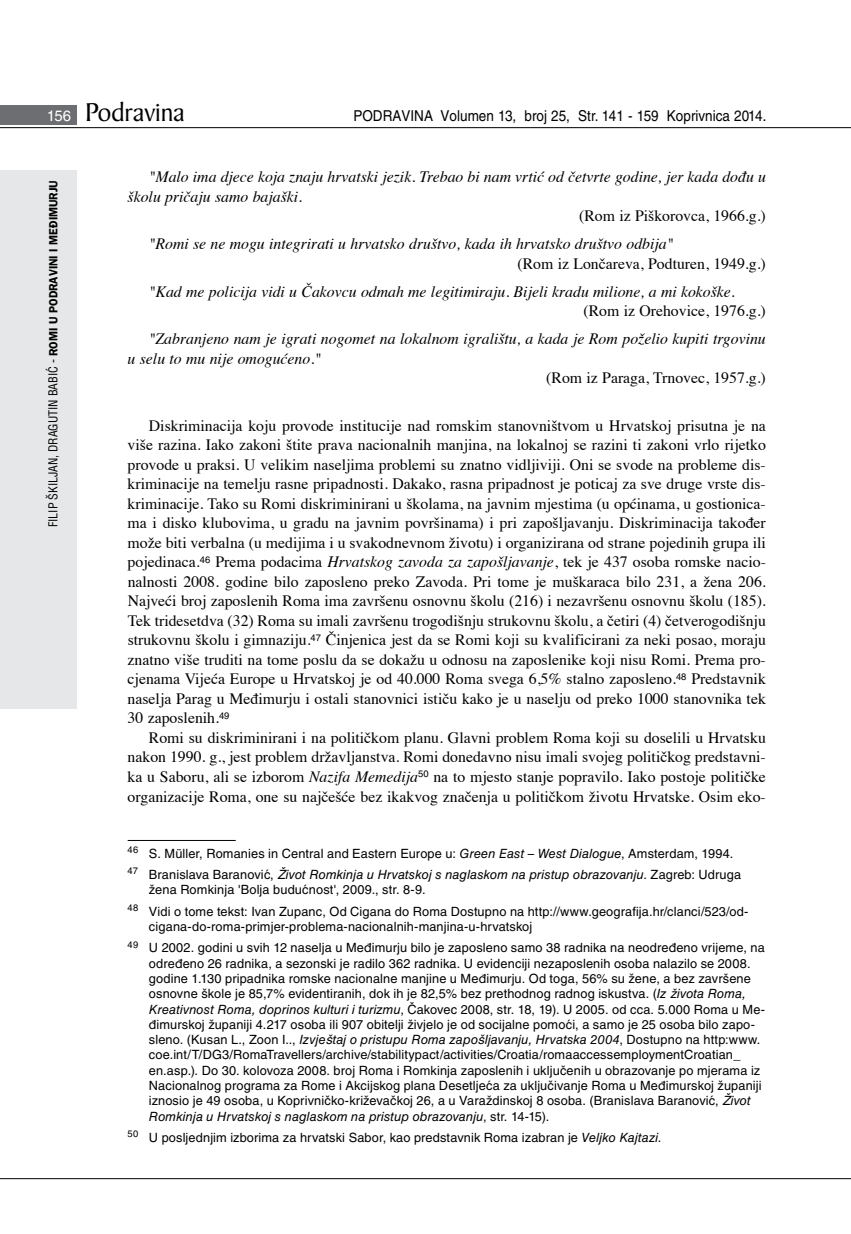
<style>
.page{position:relative;width:851px;height:1234px;background:#fff}
.page>*{position:absolute;margin:0;border:0;box-sizing:border-box;transform-origin:0 0}
.t1{font:27.6px "Baker Signet BT";color:#000}
.t2{font:15.75px/19.5px "Times";color:#000;text-align:justify}
.t3{font:italic 15.75px/19.5px "Times";color:#000}
.t4{font:15px "Helvetica LT Skin 29";color:#000;scale:.9 1}
.t5{font:12.75px/15.3px "Helvetica LT Skin 29";letter-spacing:.01em;color:#000}
.t6{font:condensed 12px "Helvetica LT Skin 29";letter-spacing:-.005em;color:#000}
.s1{font-family:"Helvetica LT Skin 29";font-size:15px;color:#fff}
.s2{font-family:"ITC Franklin Gothic Skin 29";font-weight:600;font-stretch:normal}
.s3{font-style:italic}
</style>
<div class="page">
<div style="left:0;top:170px;width:77px;height:538px;background:#e6e7e8"></div>
<div style="left:0;top:105px;width:77px;height:19px;background:#6d6e71"></div>
<hr style="left:0;top:127px;width:850px;height:1px;background:#000">
<hr style="left:0;top:1177px;width:850px;height:1px;background:#000">
<hr style="left:128px;top:840px;width:108px;height:1px;background:#000">
<h1 class="t1" style="left:47px;top:95px;width:139px"><span class="s1">156</span> Podravina</h1>
<p class="t4" style="left:353px;top:107px;width:460px">PODRAVINA Volumen 13, broj 25, Str. 141 - 159 Koprivnica 2014.</p>
<p class="t6" style="left:46px;top:527px;width:347px;rotate:-90deg">fILIP ŠKILJAN, DRAGUTIN BABIĆ - <span class="s2">Romi u Podravini i Međimurju</span></p>
<p class="t3" style="left:128px;top:166px;width:639px;text-indent:21px">"Malo ima djece koja znaju hrvatski jezik. Trebao bi nam vrtić od četvrte godine, jer kada dođu u školu pričaju samo bajaški.</p>
<p class="t2" style="left:579px;top:204px;width:188px">(Rom iz Piškorovca, 1966.g.)</p>
<p class="t3" style="left:149px;top:233px;width:526px">"Romi se ne mogu integrirati u hrvatsko društvo, kada ih hrvatsko društvo odbija"</p>
<p class="t2" style="left:517px;top:252px;width:250px">(Rom iz Lončareva, Podturen, 1949.g.)</p>
<p class="t3" style="left:149px;top:280px;width:587px">"Kad me policija vidi u Čakovcu odmah me legitimiraju. Bijeli kradu milione, a mi kokoške.</p>
<p class="t2" style="left:583px;top:300px;width:184px">(Rom iz Orehovice, 1976.g.)</p>
<p class="t3" style="left:128px;top:328px;width:639px;text-indent:21px">"Zabranjeno nam je igrati nogomet na lokalnom igralištu, a kada je Rom poželio kupiti trgovinu u selu to mu nije omogućeno."</p>
<p class="t2" style="left:546px;top:367px;width:221px">(Rom iz Paraga, Trnovec, 1957.g.)</p>
<p class="t2" style="left:128px;top:414px;width:639px;text-indent:21px">Diskriminacija koju provode institucije nad romskim stanovništvom u Hrvatskoj prisutna je na više razina. Iako zakoni štite prava nacionalnih manjina, na lokalnoj se razini ti zakoni vrlo rijetko provode u praksi. U velikim naseljima problemi su znatno vidljiviji. Oni se svode na probleme dis&shy;kriminacije na temelju rasne pripadnosti. Dakako, rasna pripadnost je poticaj za sve druge vrste dis&shy;kriminacije. Tako su Romi diskriminirani u školama, na javnim mjestima (u općinama, u gostionica&shy;ma i disko klubovima, u gradu na javnim površinama) i pri zapošljavanju. Diskriminacija također može biti verbalna (u medijima i u svakodnevnom životu) i organizirana od strane pojedinih grupa ili pojedinaca.<sup>46</sup> Prema podacima <span class="s3">Hrvatskog zavoda za zapošljavanje</span>, tek je 437 osoba romske nacio&shy;nalnosti 2008. godine bilo zaposleno preko Zavoda. Pri tome je muškaraca bilo 231, a žena 206.<br>Najveći broj zaposlenih Roma ima završenu osnovnu školu (216) i nezavršenu osnovnu školu (185).<br>Tek tridesetdva (32) Roma su imali završenu trogodišnju strukovnu školu, a četiri (4) četverogodišnju strukovnu školu i gimnaziju.<sup>47</sup> Činjenica jest da se Romi koji su kvalificirani za neki posao, moraju znatno više truditi na tome poslu da se dokažu u odnosu na zaposlenike koji nisu Romi. Prema pro&shy;cjenama Vijeća Europe u Hrvatskoj je od 40.000 Roma svega 6,5% stalno zaposleno.<sup>48</sup> Predstavnik naselja Parag u Međimurju i ostali stanovnici ističu kako je u naselju od preko 1000 stanovnika tek 30 zaposlenih.<sup>49</sup></p>
<p class="t2" style="left:128px;top:726px;width:639px;text-indent:21px">Romi su diskriminirani i na političkom planu. Glavni problem Roma koji su doselili u Hrvatsku nakon 1990. g., jest problem državljanstva. Romi donedavno nisu imali svojeg političkog predstavni&shy;ka u Saboru, ali se izborom <span class="s3">Nazifa Memedija</span><sup>50</sup> na to mjesto stanje popravilo. Iako postoje političke organizacije Roma, one su najčešće bez ikakvog značenja u političkom životu Hrvatske. Osim eko-</p>
<p class="t5" style="left:128px;top:842px;width:615px;line-height:21.3px"><sup>46</sup> S. Müller, Romanies in Central and Eastern Europe u: <span class="s3">Green East – West Dialogue</span>, Amsterdam, 1994.<br><sup>47</sup> Branislava Baranović, <span class="s3">Život Romkinja u Hrvatskoj s naglaskom na pristup obrazovanju</span>. Zagreb: Udruga</p>
<p class="t5" style="left:128px;top:878px;width:622px;line-height:21.3px;text-indent:21px">žena Romkinja 'Bolja budućnost', 2009., str. 8-9.<br><sup>48</sup> Vidi o tome tekst: Ivan Zupanc, Od Cigana do Roma Dostupno na http://www.geografija.hr/clanci/523/od-</p>
<p class="t5" style="left:128px;top:915px;width:638px;line-height:21.3px;text-indent:21px">cigana-do-roma-primjer-problema-nacionalnih-manjina-u-hrvatskoj<br><sup>49</sup> U 2002. godini u svih 12 naselja u Međimurju bilo je zaposleno samo 38 radnika na neodređeno vrijeme, na</p>
<p class="t5" style="left:149px;top:955px;width:617px">određeno 26 radnika, a sezonski je radilo 362 radnika. U evidenciji nezaposlenih osoba nalazilo se 2008. godine 1.130 pripadnika romske nacionalne manjine u Međimurju. Od toga, 56% su žene, a bez završene osnovne škole je 85,7% evidentiranih, dok ih je 82,5% bez prethodnog radnog iskustva. (<span class="s3">Iz života Roma, Kreativnost Roma, doprinos kulturi i turizmu</span>, Čakovec 2008, str. 18, 19). U 2005. od cca. 5.000 Roma u Me&shy;đimurskoj županiji 4.217 osoba ili 907 obitelji živjelo je od socijalne pomoći, a samo je 25 osoba bilo zapo&shy;sleno. (Kusan L., Zoon I.., <span class="s3">Izvještaj o pristupu Roma zapošljavanju, Hrvatska 2004</span>, Dostupno na http:www. coe.int/T/DG3/RomaTravellers/archive/stabilitypact/activities/Croatia/romaaccessemploymentCroatian_ en.asp.). Do 30. kolovoza 2008. broj Roma i Romkinja zaposlenih i uključenih u obrazovanje po mjerama iz Nacionalnog programa za Rome i Akcijskog plana Desetljeća za uključivanje Roma u Međimurskoj županiji iznosio je 49 osoba, u Koprivničko-križevačkoj 26, a u Varaždinskoj 8 osoba. (Branislava Baranović, <span class="s3">Život Romkinja u Hrvatskoj s naglaskom na pristup obrazovanju</span>, str. 14-15).</p>
<p class="t5" style="left:128px;top:1129px;width:535px"><sup>50</sup> U posljednjim izborima za hrvatski Sabor, kao predstavnik Roma izabran je <span class="s3">Veljko Kajtazi</span>.</p>
</div>
